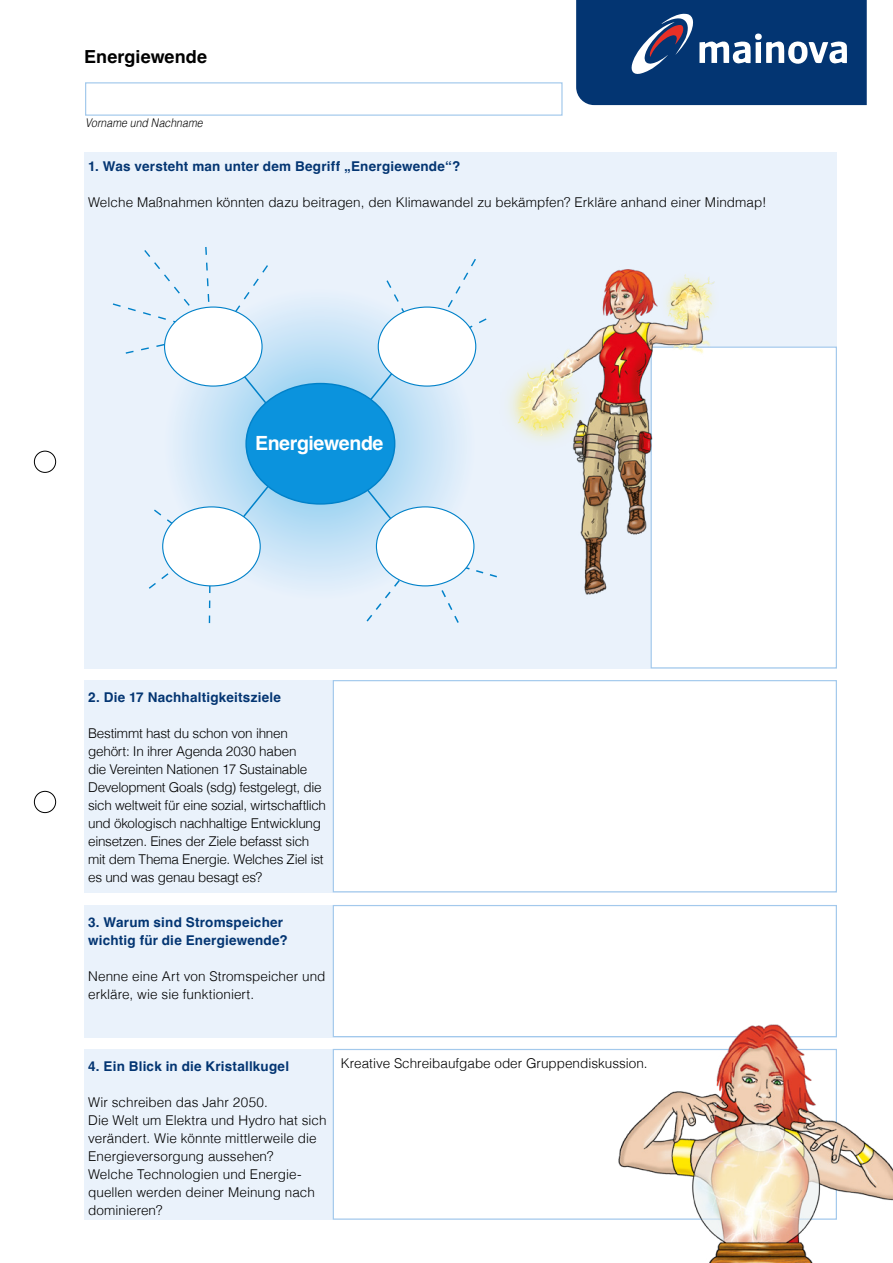
<style>
.page{position:relative;width:893px;height:1263px;background:#fff}
.page>*{position:absolute;margin:0;border:0;box-sizing:border-box;transform-origin:0 0}
.t1{font:700 19.5px "Helvetica";letter-spacing:-.02em;color:#fff}
.t2{font:700 18px "Helvetica";letter-spacing:.005em;color:#000}
.t3{font:300 13.5px/18px "Helvetica";color:#000}
.t4{font:300 13.5px/18px "Helvetica";letter-spacing:-.02em;color:#000}
.t5{font:700 13.5px/18px "Helvetica";letter-spacing:.015em;color:#033572}
.t6{font:italic 300 12px "Helvetica";letter-spacing:.005em;color:#000;scale:.87 1}
</style>
<div class="page">
<div style="left:85px;top:152px;width:752px;height:516px;background:#eaf2fb"></div>
<div style="left:85px;top:680px;width:752px;height:212px;background:#eaf2fb"></div>
<div style="left:85px;top:905px;width:752px;height:132px;background:#eaf2fb"></div>
<div style="left:85px;top:1049px;width:752px;height:171px;background:#eaf2fb"></div>
<svg style="left:138px;top:263px;width:362px;height:362px"></svg>
<svg style="left:366px;top:259px;width:122px;height:146px"></svg>
<svg style="left:357px;top:478px;width:140px;height:145px"></svg>
<svg style="left:112px;top:247px;width:163px;height:167px"></svg>
<svg style="left:147px;top:472px;width:133px;height:152px"></svg>
<div style="left:246px;top:383px;width:149px;height:121px;background:#0b93dd;border-radius:50%"></div>
<div style="left:165px;top:307px;width:97px;height:79px;background:#fff;border-radius:50%"></div>
<div style="left:378px;top:307px;width:98px;height:79px;background:#fff;border-radius:50%"></div>
<div style="left:163px;top:507px;width:97px;height:79px;background:#fff;border-radius:50%"></div>
<div style="left:376px;top:507px;width:98px;height:79px;background:#fff;border-radius:50%"></div>
<div style="left:85px;top:82px;width:478px;height:34px;background:#fff;border:1px solid #a3c9ec"></div>
<div style="left:333px;top:680px;width:504px;height:212px;background:#fff;border:1px solid #a3c9ec"></div>
<div style="left:333px;top:905px;width:504px;height:132px;background:#fff;border:1px solid #a3c9ec"></div>
<div style="left:333px;top:1049px;width:504px;height:171px;background:#fff;border:1px solid #a3c9ec"></div>
<div style="left:651px;top:347px;width:186px;height:321px;background:#fff;border:1px solid #a3c9ec"></div>
<img style="left:497px;top:269px;width:240px;height:331px">
<img style="left:590px;top:980px;width:303px;height:283px">
<svg style="left:576px;top:0;width:291px;height:105px;background:#1a467d"></svg>
<div style="left:755px;top:34px;width:7px;height:6px;background:#fff;border-radius:50%"></div>
<div style="left:34px;top:451px;width:22px;height:22px;border:1px solid #000;border-radius:50%"></div>
<div style="left:34px;top:791px;width:22px;height:22px;border:1px solid #000;border-radius:50%"></div>
<h2 class="t2" style="left:84px;top:45px;width:124px">Energiewende</h2>
<p class="t6" style="left:85px;top:112px;width:137px">Vorname und Nachname</p>
<p class="t5" style="left:88px;top:158px;width:374px">1. Was versteht man unter dem Begriff „Energiewende“?</p>
<p class="t3" style="left:88px;top:192px;width:680px">Welche Maßnahmen könnten dazu beitragen, den Klimawandel zu bekämpfen? Erkläre anhand einer Mindmap!</p>
<h1 class="t1" style="left:255px;top:431px;width:130px">Energiewende</h1>
<p class="t5" style="left:88px;top:689px;width:194px">2. Die 17 Nachhaltigkeitsziele</p>
<p class="t4" style="left:88px;top:723px;width:240px">Bestimmt hast du schon von ihnen gehört: In ihrer Agenda 2030 haben<br>die Vereinten Nationen 17 Sustainable Development Goals (sdg) festgelegt, die sich weltweit für eine sozial, wirtschaftlich und ökologisch nachhaltige Entwicklung einsetzen. Eines der Ziele befasst sich mit dem Thema Energie. Welches Ziel ist es und was genau besagt es?</p>
<p class="t5" style="left:88px;top:914px;width:201px">3. Warum sind Stromspeicher wichtig für die Energiewende?</p>
<p class="t3" style="left:88px;top:966px;width:239px">Nenne eine Art von Stromspeicher und erkläre, wie sie funktioniert.</p>
<p class="t5" style="left:88px;top:1058px;width:202px">4. Ein Blick in die Kristallkugel</p>
<p class="t3" style="left:88px;top:1092px;width:240px">Wir schreiben das Jahr 2050.<br>Die Welt um Elektra und Hydro hat sich verändert. Wie könnte mittlerweile die<br>Energieversorgung aussehen?<br>Welche Technologien und Energie&shy;quellen werden deiner Meinung nach dominieren?</p>
<p class="t3" style="left:341px;top:1053px;width:308px">Kreative Schreibaufgabe oder Gruppendiskussion.</p>
</div>
